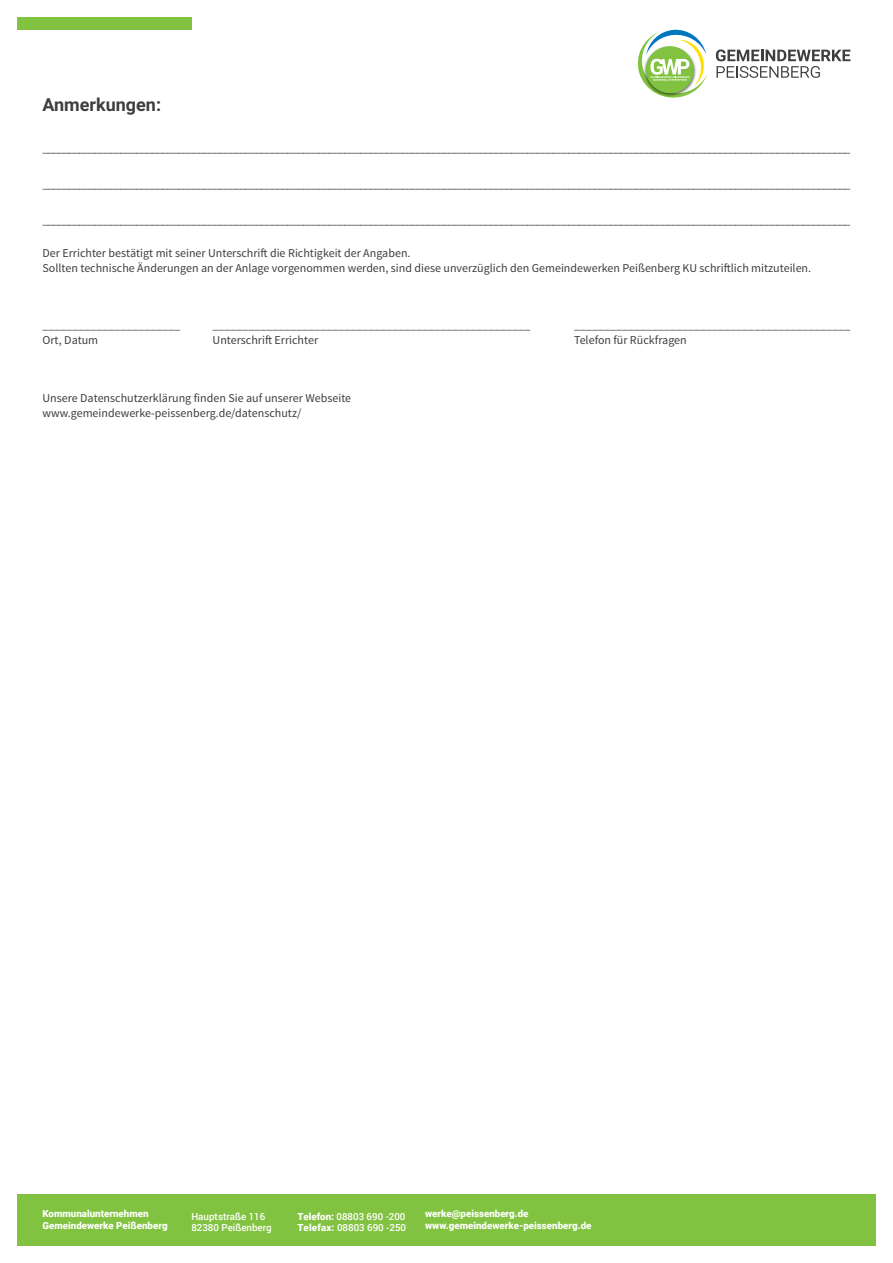
<style>
.page{position:relative;width:893px;height:1263px;background:#fff}
.page>*{position:absolute;margin:0;border:0;box-sizing:border-box;transform-origin:0 0}
.t1{font:700 18px "Roboto";color:#3e3e3f}
.t2{font:12px/14.5px "Source Sans Pro";color:#3e3e3f}
.t3{font:900 9.75px/11.7px "Roboto";color:#fff}
.t4{font:500 9.75px/11.7px "Roboto";color:#fff}
.s1{font-weight:900}
</style>
<div class="page">
<svg style="left:716px;top:49px;width:134px;height:29px"></svg>
<svg style="left:638px;top:30px;width:69px;height:68px"></svg>
<div style="left:0;top:1195px;width:893px;height:68px;background:#81c340"></div>
<div style="left:0;top:0;width:191px;height:30px;background:#81c340"></div>
<div style="left:0;top:0;width:893px;height:1263px;border:17px solid #fff"></div>
<h1 class="t1" style="left:43px;top:92px;width:120px">Anmerkungen:</h1>
<p class="t2" style="left:43px;top:141px;width:810px">___________________________________________________________________________________________________________________________________________________________</p>
<p class="t2" style="left:43px;top:177px;width:810px">___________________________________________________________________________________________________________________________________________________________</p>
<p class="t2" style="left:43px;top:213px;width:810px">___________________________________________________________________________________________________________________________________________________________</p>
<p class="t2" style="left:43px;top:246px;width:770px">Der Errichter bestätigt mit seiner Unterschrift die Richtigkeit der Angaben.<br>Sollten technische Änderungen an der Anlage vorgenommen werden, sind diese unverzüglich den Gemeindewerken Peißenberg KU schriftlich mitzuteilen.</p>
<p class="t2" style="left:43px;top:318px;width:139px">_______________________</p>
<p class="t2" style="left:213px;top:318px;width:319px">_____________________________________________________</p>
<p class="t2" style="left:574px;top:318px;width:278px">______________________________________________</p>
<p class="t2" style="left:43px;top:333px;width:57px">Ort, Datum</p>
<p class="t2" style="left:213px;top:333px;width:107px">Unterschrift Errichter</p>
<p class="t2" style="left:574px;top:333px;width:114px">Telefon für Rückfragen</p>
<p class="t2" style="left:43px;top:391px;width:310px">Unsere Datenschutzerklärung finden Sie auf unserer Webseite www.gemeindewerke-peissenberg.de/datenschutz/</p>
<p class="t3" style="left:43px;top:1207px;width:127px">Kommunalunternehmen<br>Gemeindewerke Peißenberg</p>
<p class="t4" style="left:191px;top:1210px;width:82px">Hauptstraße 116<br>82380 Peißenberg</p>
<p class="t4" style="left:298px;top:1210px;width:110px"><span class="s1">Telefon:</span> 08803 690 -200<br><span class="s1">Telefax:</span> 08803 690 -250</p>
<p class="t3" style="left:425px;top:1207px;width:168px">werke@peissenberg.de www.gemeindewerke-peissenberg.de</p>
</div>
